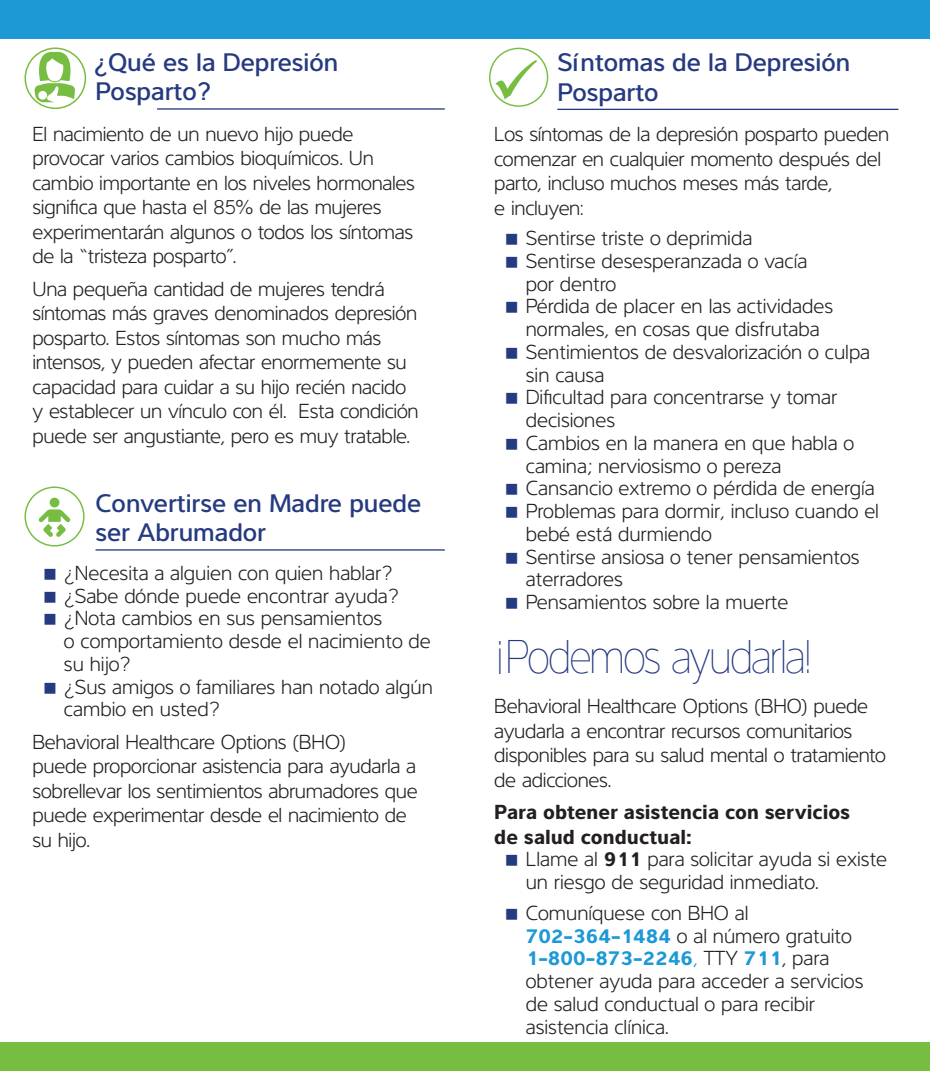
<style>
.page{position:relative;width:930px;height:1071px;background:#fff}
.page>*{position:absolute;margin:0;border:0;box-sizing:border-box;transform-origin:0 0}
.Body{font:49px "Interval Sans Pro Ult Li Cond";letter-spacing:-.02em;color:#253a80}
.Header_Paragraph{font:500 26.25px/29.8px "Interval Sans Pro";color:#253a80}
.Centered{font:500 26.25px/29.8px "Interval Sans Pro";color:#253a80}
.Centered-2{font:300 21px/24.5px "Interval Sans Pro";letter-spacing:-.005em;color:#231f20}
.Centered-3{font:700 21px/24.5px "Interval Sans Pro";color:#231f20}
.s1{font-weight:700}
.s2{font-weight:700;color:#1d99d6}
.s3{color:#1d99d6}
</style>
<div class="page">
<svg style="left:24px;top:486px;width:61px;height:61px"></svg>
<hr style="left:157px;top:108px;width:287px;height:2px;background:#253a80">
<hr style="left:95px;top:549px;width:349px;height:2px;background:#253a80">
<hr style="left:557px;top:109px;width:341px;height:1px;background:#253a80">
<svg style="left:24px;top:47px;width:62px;height:62px"></svg>
<div style="left:0;top:0;width:929px;height:39px;background:#1d99d6"></div>
<div style="left:0;top:1042px;width:929px;height:29px;background:#77bd42"></div>
<svg style="left:489px;top:48px;width:59px;height:59px"></svg>
<p class="Header_Paragraph" style="left:94px;top:44px;width:245px">¿Qué es la Depresión<br>Posparto?</p>
<p class="Centered-2" style="left:32px;top:120px;width:384px">El nacimiento de un nuevo hijo puede provocar varios cambios bioquímicos. Un cambio importante en los niveles hormonales significa que hasta el 85% de las mujeres experimentarán algunos o todos los síntomas de la “tristeza posparto”.</p>
<p class="Centered-2" style="left:32px;top:275px;width:388px">Una pequeña cantidad de mujeres tendrá síntomas más graves denominados depresión posparto. Estos síntomas son mucho más intensos, y pueden afectar enormemente su capacidad para cuidar a su hijo recién nacido y establecer un vínculo con él. Esta condición puede ser angustiante, pero es muy tratable.</p>
<p class="Centered" style="left:95px;top:485px;width:327px">Convertirse en Madre puede ser Abrumador</p>
<p class="Centered-2" style="left:64px;top:559px;width:329px">¿Necesita a alguien con quien hablar?</p>
<p class="Centered-2" style="left:64px;top:582px;width:336px">¿Sabe dónde puede encontrar ayuda?</p>
<p class="Centered-2" style="left:64px;top:605px;width:368px;line-height:22.8px">¿Nota cambios en sus pensamientos<br>o comportamiento desde el nacimiento de su hijo?</p>
<p class="Centered-2" style="left:64px;top:674px;width:370px;line-height:22.8px">¿Sus amigos o familiares han notado algún cambio en usted?</p>
<p class="Centered-2" style="left:32px;top:728px;width:386px">Behavioral Healthcare Options (BHO)<br>puede proporcionar asistencia para ayudarla a sobrellevar los sentimientos abrumadores que puede experimentar desde el nacimiento de su hijo.</p>
<p class="Header_Paragraph" style="left:557px;top:44px;width:294px">Síntomas de la Depresión<br>Posparto</p>
<p class="Centered-2" style="left:494px;top:120px;width:396px">Los síntomas de la depresión posparto pueden comenzar en cualquier momento después del parto, incluso muchos meses más tarde,<br>e incluyen:</p>
<p class="Centered-2" style="left:525px;top:224px;width:228px">Sentirse triste o deprimida</p>
<p class="Centered-2" style="left:525px;top:248px;width:283px;line-height:22.8px">Sentirse desesperanzada o vacía por dentro</p>
<p class="Centered-2" style="left:525px;top:293px;width:309px;line-height:22.8px">Pérdida de placer en las actividades normales, en cosas que disfrutaba</p>
<p class="Centered-2" style="left:525px;top:339px;width:346px;line-height:22.8px">Sentimientos de desvalorización o culpa sin causa</p>
<p class="Centered-2" style="left:525px;top:384px;width:313px;line-height:22.8px">Dificultad para concentrarse y tomar decisiones</p>
<p class="Centered-2" style="left:525px;top:430px;width:330px;line-height:22.8px">Cambios en la manera en que habla o camina; nerviosismo o pereza</p>
<p class="Centered-2" style="left:525px;top:474px;width:350px">Cansancio extremo o pérdida de energía</p>
<p class="Centered-2" style="left:525px;top:498px;width:354px;line-height:22.8px">Problemas para dormir, incluso cuando el bebé está durmiendo</p>
<p class="Centered-2" style="left:525px;top:544px;width:335px;line-height:22.8px">Sentirse ansiosa o tener pensamientos aterradores</p>
<p class="Centered-2" style="left:525px;top:588px;width:264px">Pensamientos sobre la muerte</p>
<p class="Body" style="left:505px;top:622px;width:307px">Podemos ayudarla!</p>
<p class="Centered-2" style="left:494px;top:692px;width:393px">Behavioral Healthcare Options (BHO) puede ayudarla a encontrar recursos comunitarios disponibles para su salud mental o tratamiento de adicciones.</p>
<p class="Centered-3" style="left:494px;top:798px;width:357px">Para obtener asistencia con servicios de salud conductual:</p>
<p class="Centered-2" style="left:525px;top:846px;width:363px;line-height:22.8px">Llame al <span class="s1">911</span> para solicitar ayuda si existe un riesgo de seguridad inmediato.</p>
<p class="Centered-2" style="left:525px;top:900px;width:339px;line-height:22.8px">Comuníquese con BHO al<br><span class="s2">702-364-1484</span> o al número gratuito<br><span class="s2">1-800-873-2246</span><span class="s3">,</span> TTY <span class="s2">711</span>, para obtener ayuda para acceder a servicios de salud conductual o para recibir asistencia clínica.</p>
<p class="Body" style="left:503px;top:692px;width:8px;rotate:-180deg">!</p>
</div>
